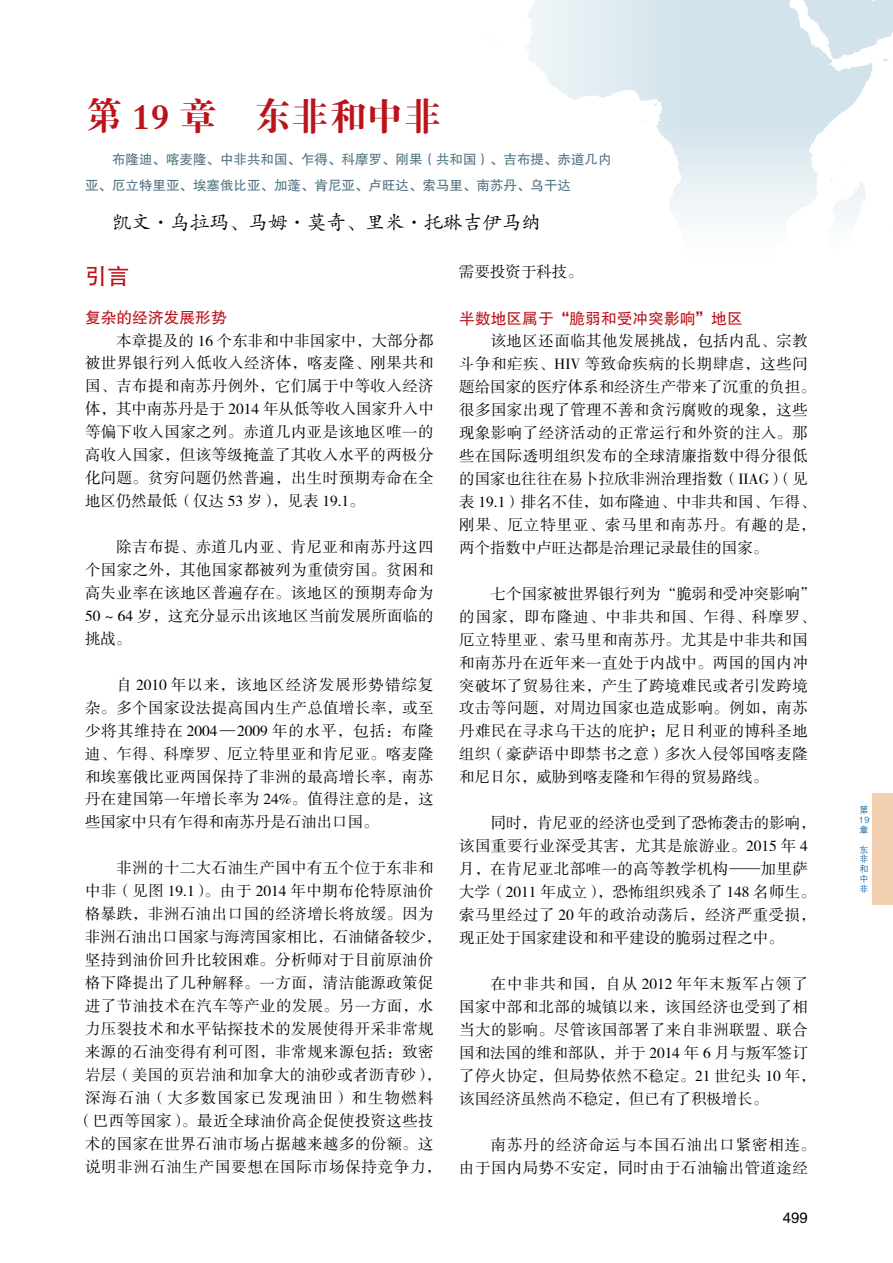
<style>
.page{position:relative;width:893px;height:1263px;background:#fff}
.page>*{position:absolute;margin:0;border:0;box-sizing:border-box;transform-origin:0 0}
.t1{font:37.5px "FZDBSK GBK1 0";color:#bc121a}
.t2{font:22.5px "FZHTK GBK1 0";color:#bc121a}
.t3{font:19.5px "FZKTK GBK1 0";color:#000}
.t4{font:15.75px "FZHTK GBK1 0";color:#bc121a}
.t5{font:15.45px/23px "FZSSK GBK1 0";letter-spacing:.03em;color:#000}
.t6{font:15.45px "FZSSK GBK1 0";letter-spacing:.005em;color:#000}
.t7{font:15.45px "FZSSK GBK1 0";letter-spacing:.055em;color:#000}
.t8{font:15.45px "FZSSK GBK1 0";letter-spacing:.085em;color:#000}
.t9{font:15.45px "FZSSK GBK1 0";color:#000}
.t10{font:15px "FZHTK GBK1 0";color:#000}
.t11{font:13.5px/26px "FZHTK GBK1 0";color:#547483}
.t12{font:9px/9.9px "FZZDXK GBK1 0";color:#005594}
</style>
<div class="page">
<svg style="left:683px;top:0;width:210px;height:219px;fill:#d6e5ec"></svg>
<svg style="left:526px;top:0;width:157px;height:219px"></svg>
<div style="left:872px;top:794px;width:21px;height:111px;background:#f2cfae"></div>
<h1 class="t1" style="left:85px;top:96px;width:358px">第 19 章 东非和中非</h1>
<p class="t11" style="left:85px;top:146px;width:528px;text-indent:27px">布隆迪、喀麦隆、中非共和国、乍得、科摩罗、刚果（共和国）、吉布提、赤道几内亚、厄立特里亚、埃塞俄比亚、加蓬、肯尼亚、卢旺达、索马里、南苏丹、乌干达</p>
<p class="t3" style="left:112px;top:213px;width:430px">凯文·乌拉玛、马姆·莫奇、里米·托琳吉伊马纳</p>
<h2 class="t2" style="left:85px;top:263px;width:46px">引言</h2>
<p class="t4" style="left:85px;top:309px;width:143px">复杂的经济发展形势</p>
<p class="t5" style="left:85px;top:330px;width:350px;text-align:justify;text-indent:31px">本章提及的 16 个东非和中非国家中，大部分都被世界银行列入低收入经济体，喀麦隆、刚果共和国、吉布提和南苏丹例外，它们属于中等收入经济体，其中南苏丹是于 2014 年从低等收入国家升入中等偏下收入国家之列。赤道几内亚是该地区唯一的高收入国家，但该等级掩盖了其收入水平的两极分化问题。贫穷问题仍然普遍，出生时预期寿命在全地区仍然最低（仅达 53 岁），见表 19.1。</p>
<p class="t5" style="left:85px;top:536px;width:350px;text-align:justify;text-indent:31px">除吉布提、赤道几内亚、肯尼亚和南苏丹这四个国家之外，其他国家都被列为重债穷国。贫困和高失业率在该地区普遍存在。该地区的预期寿命为50～64 岁，这充分显示出该地区当前发展所面临的挑战。</p>
<p class="t5" style="left:85px;top:674px;width:350px;text-align:justify;text-indent:31px">自 2010 年以来，该地区经济发展形势错综复杂。多个国家设法提高国内生产总值增长率，或至少将其维持在 2004—2009 年的水平，包括：布隆迪、乍得、科摩罗、厄立特里亚和肯尼亚。喀麦隆和埃塞俄比亚两国保持了非洲的最高增长率，南苏丹在建国第一年增长率为 24%。值得注意的是，这些国家中只有乍得和南苏丹是石油出口国。</p>
<p class="t5" style="left:117px;top:857px;width:319px">非洲的十二大石油生产国中有五个位于东非和</p>
<p class="t5" style="left:85px;top:880px;width:350px">中非（见图 19.1）。由于 2014 年中期布伦特原油价</p>
<p class="t5" style="left:85px;top:903px;width:350px">格暴跌，非洲石油出口国的经济增长将放缓。因为</p>
<p class="t6" style="left:85px;top:929px;width:358px">非洲石油出口国家与海湾国家相比，石油储备较少，</p>
<p class="t5" style="left:85px;top:949px;width:350px">坚持到油价回升比较困难。分析师对于目前原油价</p>
<p class="t5" style="left:85px;top:972px;width:350px">格下降提出了几种解释。一方面，清洁能源政策促</p>
<p class="t5" style="left:85px;top:995px;width:350px">进了节油技术在汽车等产业的发展。另一方面，水</p>
<p class="t5" style="left:85px;top:1018px;width:350px">力压裂技术和水平钻探技术的发展使得开采非常规</p>
<p class="t5" style="left:85px;top:1041px;width:350px">来源的石油变得有利可图，非常规来源包括：致密</p>
<p class="t5" style="left:85px;top:1064px;width:358px">岩层（美国的页岩油和加拿大的油砂或者沥青砂），</p>
<p class="t8" style="left:85px;top:1089px;width:350px">深海石油（大多数国家已发现油田）和生物燃料</p>
<p class="t5" style="left:77px;top:1110px;width:358px">（巴西等国家）。最近全球油价高企促使投资这些技</p>
<p class="t5" style="left:85px;top:1133px;width:350px">术的国家在世界石油市场占据越来越多的份额。这</p>
<p class="t7" style="left:85px;top:1158px;width:358px">说明非洲石油生产国要想在国际市场保持竞争力，</p>
<p class="t9" style="left:459px;top:264px;width:125px">需要投资于科技。</p>
<p class="t4" style="left:459px;top:309px;width:285px">半数地区属于“脆弱和受冲突影响”地区</p>
<p class="t5" style="left:459px;top:330px;width:358px;text-indent:31px">该地区还面临其他发展挑战，包括内乱、宗教斗争和疟疾、HIV 等致命疾病的长期肆虐，这些问题给国家的医疗体系和经济生产带来了沉重的负担。很多国家出现了管理不善和贪污腐败的现象，这些现象影响了经济活动的正常运行和外资的注入。那些在国际透明组织发布的全球清廉指数中得分很低的国家也往往在易卜拉欣非洲治理指数（IIAG）（见表 19.1）排名不佳，如布隆迪、中非共和国、乍得、刚果、厄立特里亚、索马里和南苏丹。有趣的是，两个指数中卢旺达都是治理记录最佳的国家。</p>
<p class="t5" style="left:459px;top:583px;width:358px;text-indent:31px">七个国家被世界银行列为“脆弱和受冲突影响”的国家，即布隆迪、中非共和国、乍得、科摩罗、厄立特里亚、索马里和南苏丹。尤其是中非共和国和南苏丹在近年来一直处于内战中。两国的国内冲突破坏了贸易往来，产生了跨境难民或者引发跨境攻击等问题，对周边国家也造成影响。例如，南苏丹难民在寻求乌干达的庇护；尼日利亚的博科圣地组织（豪萨语中即禁书之意）多次入侵邻国喀麦隆和尼日尔，威胁到喀麦隆和乍得的贸易路线。</p>
<p class="t5" style="left:459px;top:812px;width:358px;text-indent:31px">同时，肯尼亚的经济也受到了恐怖袭击的影响，该国重要行业深受其害，尤其是旅游业。2015 年 4月，在肯尼亚北部唯一的高等教学机构—加里萨大学（2011 年成立），恐怖组织残杀了 148 名师生。索马里经过了 20 年的政治动荡后，经济严重受损，现正处于国家建设和和平建设的脆弱过程之中。</p>
<p class="t5" style="left:459px;top:973px;width:358px;text-indent:31px">在中非共和国，自从 2012 年年末叛军占领了国家中部和北部的城镇以来，该国经济也受到了相当大的影响。尽管该国部署了来自非洲联盟、联合国和法国的维和部队，并于 2014 年 6 月与叛军签订了停火协定，但局势依然不稳定。21 世纪头 10 年，该国经济虽然尚不稳定，但已有了积极增长。</p>
<p class="t5" style="left:459px;top:1134px;width:358px;text-indent:31px">南苏丹的经济命运与本国石油出口紧密相连。由于国内局势不安定，同时由于石油输出管道途经</p>
<p class="t10" style="left:783px;top:1209px;width:26px">499</p>
<p class="t12" style="left:858px;top:805px;width:12px">第<br>19章</p>
<p class="t12" style="left:859px;top:845px;width:10px;text-align:justify">东非和中非</p>
</div>
